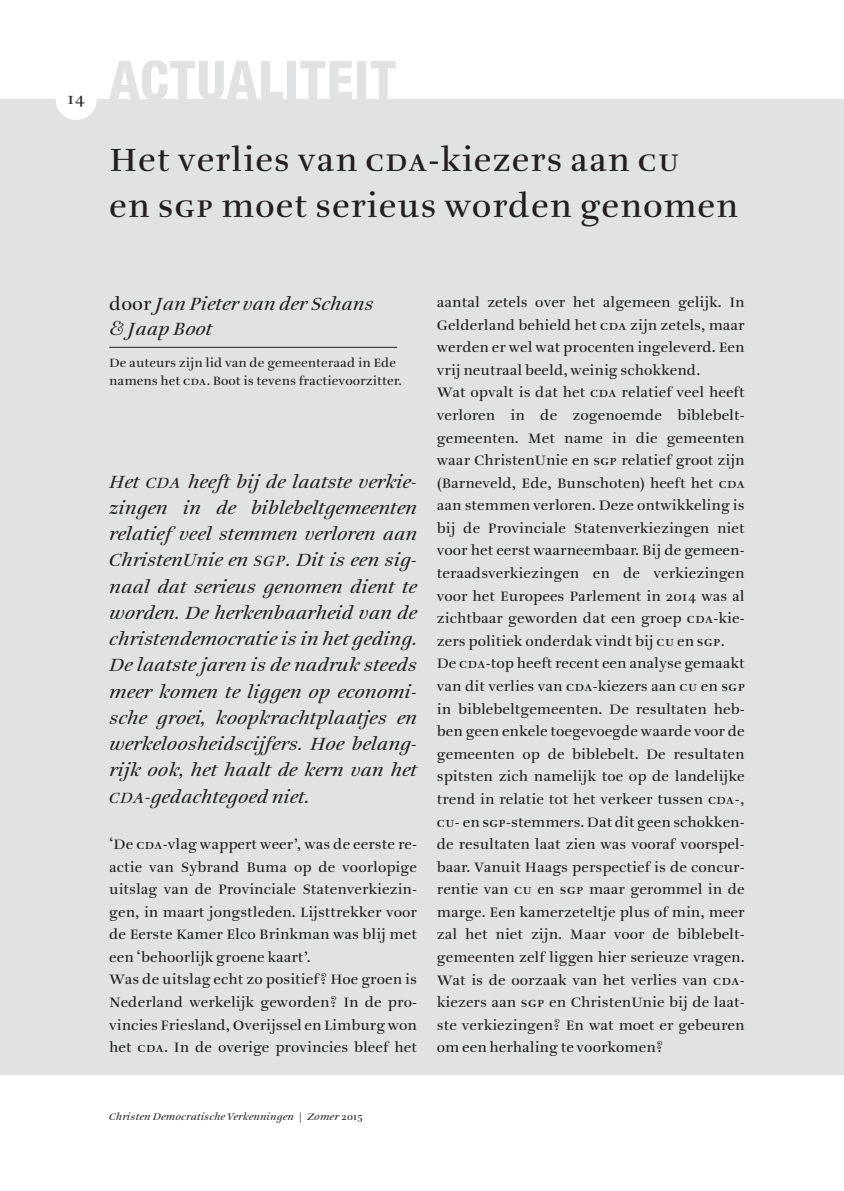
<style>
.page{position:relative;width:844px;height:1191px;background:#fff}
.page>*{position:absolute;margin:0;border:0;box-sizing:border-box;transform-origin:0 0}
.t1{font:800 condensed 53.38px "Helvetica Neue LT Std";letter-spacing:.02em;color:#e1e2e4}
.t2{font:35px/45.1px "Ruse X040 Hg Tx";letter-spacing:.02em;color:#231f20}
.t3{font:italic 19.25px/26.2px "Ruse X040 Hg Tx";color:#231f20;text-align:justify}
.t4{font:17.5px "Ruse X040 Hg Tx";color:#231f20}
.t5{font:14.88px/22.6px "Ruse X040 Hg Tx";color:#231f20}
.t6{font:13.12px/17.5px "Ruse X040 Hg Tx";color:#231f20}
.t7{font:italic 10.5px "Ruse X040 Hg Tx";letter-spacing:.015em;color:#231f20}
.s1{font-family:"Ruse X040 Hg Tx Small Caps"}
.s2{font-style:normal}
.s3{font-family:"Ruse X040 Hg Tx Italic SC800";font-style:normal;font-size:16.1px}
</style>
<div class="page">
<div style="left:0;top:99px;width:843px;height:975px;background:#e1e2e4"></div>
<div style="left:56px;top:79px;width:41px;height:41px;background:#fff;border-radius:50%"></div>
<hr style="left:109px;top:347px;width:288px;height:1px;background:#231f20">
<p class="t4" style="left:68px;top:88px;width:19px">14</p>
<p class="t1" style="left:109px;top:47px;width:288px">ACTUALITEIT</p>
<p class="t2" style="left:109px;top:138px;width:630px">Het verlies van <span class="s1">cda</span>-kiezers aan <span class="s1">cu<br></span>en <span class="s1">sgp</span> moet serieus worden genomen</p>
<p class="t3" style="left:109px;top:292px;width:266px;line-height:24.5px"><span class="s2">door</span> Jan Pieter van der Schans &amp; Jaap Boot</p>
<p class="t6" style="left:109px;top:354px;width:294px">De auteurs zijn lid van de gemeenteraad in Ede namens het <span class="s1">cda</span>. Boot is tevens fractievoorzitter.</p>
<p class="t3" style="left:109px;top:468px;width:309px">Het <span class="s3">CDA</span> heeft bij de laatste verkie&shy;zingen in de biblebeltgemeenten relatief veel stemmen verloren aan ChristenUnie en <span class="s3">SGP</span>. Dit is een sig&shy;naal dat serieus genomen dient te worden. De herkenbaarheid van de christendemocratie is in het geding.<br>De laatste jaren is de nadruk steeds meer komen te liggen op economi&shy;sche groei, koopkrachtplaatjes en werkeloosheidscijfers. Hoe belang&shy;rijk ook, het haalt de kern van het <span class="s3">CDA</span>-gedachtegoed niet.</p>
<p class="t5" style="left:109px;top:833px;width:309px">‘De <span class="s1">cda</span>-vlag wappert weer’, was de eerste re&shy;actie van Sybrand Buma op de voorlopige uitslag van de Provinciale Statenverkiezin&shy;gen, in maart jongstleden. Lijsttrekker voor de Eerste Kamer Elco Brinkman was blij met een ‘behoorlijk groene kaart’.<br>Was de uitslag echt zo positief? Hoe groen is Nederland werkelijk geworden? In de pro&shy;vincies Friesland, Overijssel en Limburg won het <span class="s1">cda</span>. In de overige provincies bleef het</p>
<p class="t5" style="left:437px;top:291px;width:309px">aantal zetels over het algemeen gelijk. In Gelderland behield het <span class="s1">cda</span> zijn zetels, maar werden er wel wat procenten ingeleverd. Een vrij neutraal beeld, weinig schokkend.<br>Wat opvalt is dat het <span class="s1">cda</span> relatief veel heeft verloren in de zogenoemde biblebelt&shy;gemeenten. Met name in die gemeenten waar ChristenUnie en <span class="s1">sgp</span> relatief groot zijn (Barneveld, Ede, Bunschoten) heeft het <span class="s1">cda </span>aan stemmen verloren. Deze ontwikkeling is bij de Provinciale Statenverkiezingen niet voor het eerst waarneembaar. Bij de gemeen&shy;teraadsverkiezingen en de verkiezingen voor het Europees Parlement in 2014 was al zichtbaar geworden dat een groep <span class="s1">cda</span>-kie&shy;zers politiek onderdak vindt bij <span class="s1">cu</span> en <span class="s1">sgp</span>.<br>De <span class="s1">cda</span>-top heeft recent een analyse gemaakt van dit verlies van <span class="s1">cda</span>-kiezers aan <span class="s1">cu</span> en <span class="s1">sgp </span>in biblebeltgemeenten. De resultaten heb&shy;ben geen enkele toegevoegde waarde voor de gemeenten op de biblebelt. De resultaten spitsten zich namelijk toe op de landelijke trend in relatie tot het verkeer tussen <span class="s1">cda-</span>, <span class="s1">cu-</span> en <span class="s1">sgp</span>-stemmers. Dat dit geen schokken&shy;de resultaten laat zien was vooraf voorspel&shy;baar. Vanuit Haags perspectief is de concur&shy;rentie van <span class="s1">cu</span> en <span class="s1">sgp</span> maar gerommel in de marge. Een kamerzeteltje plus of min, meer zal het niet zijn. Maar voor de biblebelt&shy;gemeenten zelf liggen hier serieuze vragen.<br>Wat is de oorzaak van het verlies van <span class="s1">cda&shy;</span>kiezers aan <span class="s1">sgp</span> en ChristenUnie bij de laat&shy;ste verkiezingen? En wat moet er gebeuren om een herhaling te voorkomen?</p>
<p class="t7" style="left:109px;top:1110px;width:255px">Christen Democratische Verkenningen <span class="s2">|</span> Zomer <span class="s2">2015</span></p>
</div>
